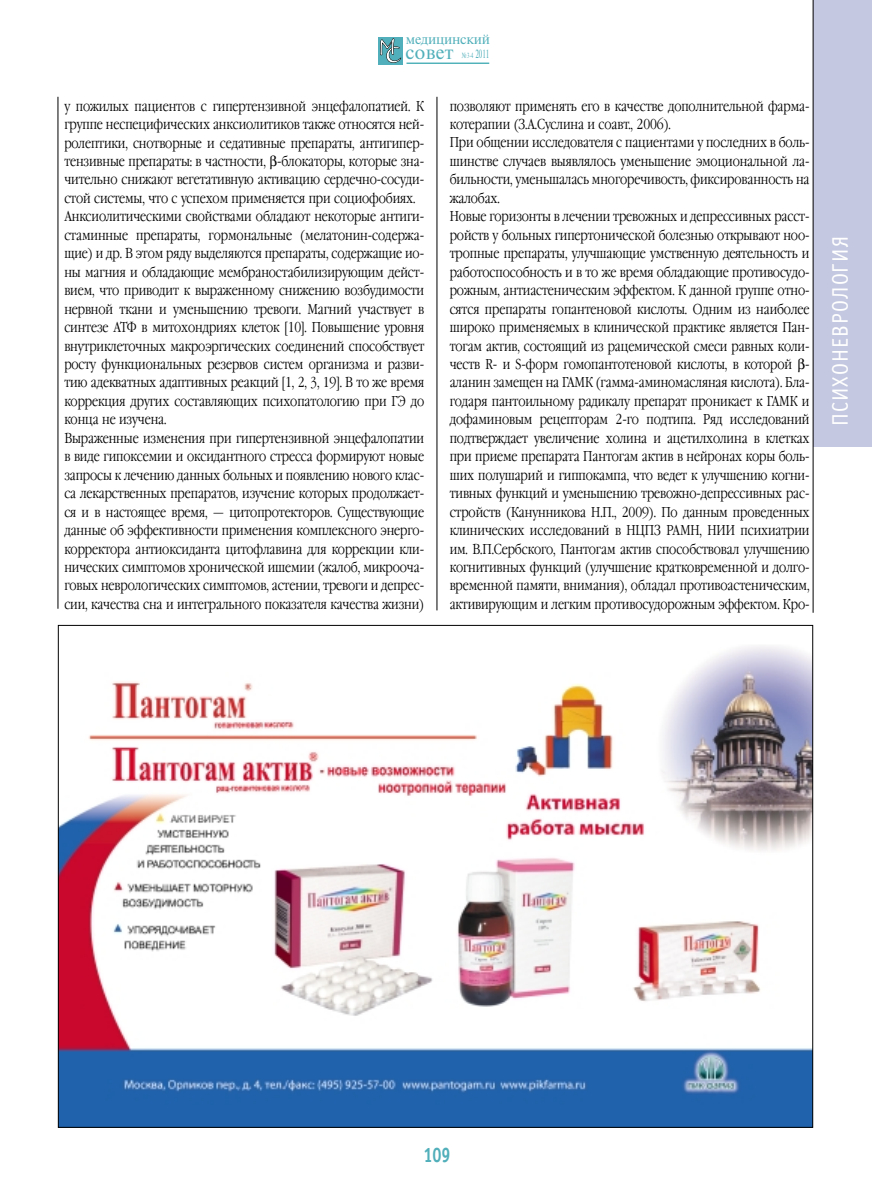
<style>
.page{position:relative;width:872px;height:1190px;background:#fff}
.page>*{position:absolute;margin:0;border:0;box-sizing:border-box;transform-origin:0 0}
.t1{font:22.5px "Officina Sans C";letter-spacing:.05em;color:#fff;scale:.95 1}
.t2{font:700 21px "Officina Sans C";color:#50afba;scale:.78 1}
.t3{font:19.5px "Newton C";letter-spacing:.015em;color:#50afba}
.t4{font:300 14.25px/18.5px "Garamond Narrow C";letter-spacing:-.005em;color:#000}
.t5{font:13.95px "Newton C";letter-spacing:-.02em;color:#50afba}
.t6{font:7.5px "Newton C";color:#50afba;scale:.59 1}
.s1{font-size:12px}
</style>
<div class="page">
<div style="left:813px;top:0;width:59px;height:446px;background:#c4c8e0"></div>
<hr style="left:58px;top:97px;width:1px;height:512px;background:#000">
<div style="left:378px;top:37px;width:25px;height:27px;background:#50afba"></div>
<hr style="left:406px;top:63px;width:83px;height:1px;background:#008e9a">
<svg style="left:380px;top:38px;width:21px;height:25px"></svg>
<hr style="left:812px;top:0;width:1px;height:613px;background:#000">
<hr style="left:436px;top:97px;width:1px;height:513px;background:#000">
<img style="left:60px;top:646px;width:751px;height:479px">
<p class="t5" style="left:406px;top:34px;width:86px">медицинский</p>
<p class="t6" style="left:462px;top:53px;width:48px">№3-4 <span class="s1">2011</span></p>
<h3 class="t3" style="left:405px;top:45px;width:50px">cовет</h3>
<p class="t4" style="left:64px;top:98px;width:361px">у пожилых пациентов с гипертензивной энцефалопатией. К группе неспецифических анксиолитиков также относятся ней&shy;ролептики, снотворные и седативные препараты, антигипер&shy;тензивные препараты: в частности, -блокаторы, которые зна&shy;чительно снижают вегетативную активацию сердечно-сосуди&shy;стой системы, что с успехом применяется при социофобиях.<br>Анксиолитическими свойствами обладают некоторые антиги&shy;стаминные препараты, гормональные (мелатонин-содержа&shy;щие) и др. В этом ряду выделяются препараты, содержащие ио&shy;ны магния и обладающие мембраностабилизирующим дейст&shy;вием, что приводит к выраженному снижению возбудимости нервной ткани и уменьшению тревоги. Магний участвует в синтезе АТФ в митохондриях клеток [10]. Повышение уровня внутриклеточных макроэргических соединений способствует росту функциональных резервов систем организма и разви&shy;тию адекватных адаптивных реакций [1, 2, 3, 19]. В то же время коррекция других составляющих психопатологию при ГЭ до конца не изучена.<br>Выраженные изменения при гипертензивной энцефалопатии в виде гипоксемии и оксидантного стресса формируют новые запросы к лечению данных больных и появлению нового клас&shy;са лекарственных препаратов, изучение которых продолжает&shy;ся и в настоящее время, — цитопротекторов. Существующие данные об эффективности применения комплексного энерго&shy;корректора антиоксиданта цитофлавина для коррекции кли&shy;нических симптомов хронической ишемии (жалоб, микрооча&shy;говых неврологических симптомов, астении, тревоги и депрес&shy;сии, качества сна и интегрального показателя качества жизни)</p>
<p class="t4" style="left:449px;top:98px;width:361px">позволяют применять его в качестве дополнительной фарма&shy;котерапии (З.А.Суслина и соавт., 2006).<br>При общении исследователя с пациентами у последних в боль&shy;шинстве случаев выявлялось уменьшение эмоциональной ла&shy;бильности, уменьшалась многоречивость, фиксированность на жалобах.<br>Новые горизонты в лечении тревожных и депрессивных расст&shy;ройств у больных гипертонической болезнью открывают ноо&shy;тропные препараты, улучшающие умственную деятельность и работоспособность и в то же время обладающие противосудо&shy;рожным, антиастеническим эффектом. К данной группе отно&shy;сятся препараты гопантеновой кислоты. Одним из наиболее широко применяемых в клинической практике является Пан&shy;тогам актив, состоящий из рацемической смеси равных коли&shy;честв R- и S-форм гомопантотеновой кислоты, в которой - аланин замещен на ГАМК (гамма-аминомасляная кислота). Бла&shy;годаря пантоильному радикалу препарат проникает к ГАМК и дофаминовым рецепторам 2-го подтипа. Ряд исследований подтверждает увеличение холина и ацетилхолина в клетках при приеме препарата Пантогам актив в нейронах коры боль&shy;ших полушарий и гиппокампа, что ведет к улучшению когни&shy;тивных функций и уменьшению тревожно-депрессивных рас&shy;стройств (Канунникова Н.П., 2009). По данным проведенных клинических исследований в НЦПЗ РАМН, НИИ психиатрии им. В.П.Сербского, Пантогам актив способствовал улучшению когнитивных функций (улучшение кратковременной и долго&shy;временной памяти, внимания), обладал противоастеническим, активирующим и легким противосудорожным эффектом. Кро-</p>
<h1 class="t1" style="left:832px;top:426px;width:202px;rotate:-90deg">ПСИХОНЕВРОЛОГИЯ</h1>
<h2 class="t2" style="left:423px;top:1146px;width:36px">109</h2>
</div>
